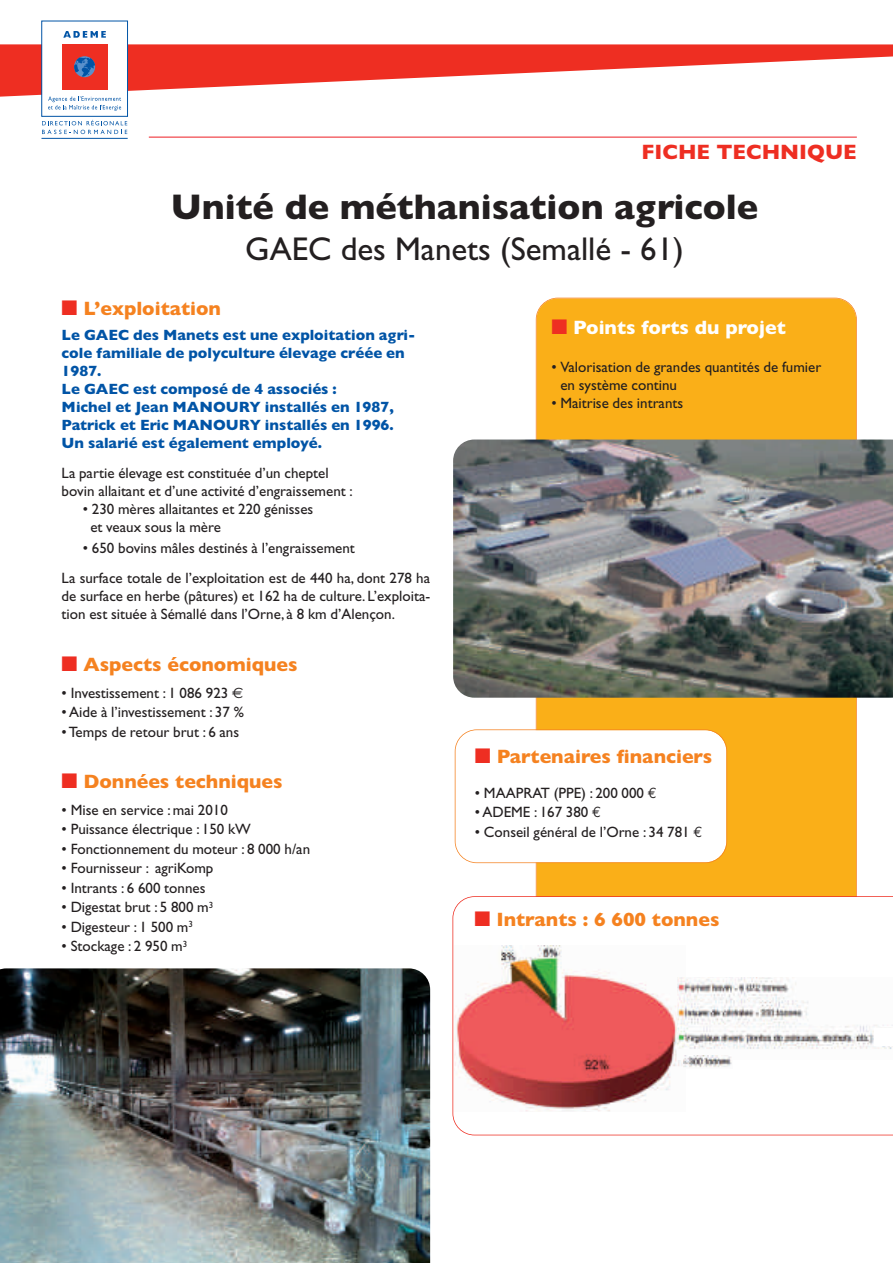
<style>
.page{position:relative;width:893px;height:1263px;background:#fff}
.page>*{position:absolute;margin:0;border:0;box-sizing:border-box;transform-origin:0 0}
.t1{font:700 36px "Gill Sans";color:#231f20}
.t2{font:33px "Gill Sans";color:#231f20}
.t3{font:700 21px "Gill Sans";color:#ee2e22}
.t4{font:700 19.5px "Gill Sans";color:#f58220}
.t5{font:700 19.5px "Gill Sans";color:#fff}
.t6{font:15px/18px "Gill Sans";color:#231f20}
.t7{font:700 15px/18px "Gill Sans";color:#0154a6}
.s1{color:#ee2e22}
.s2{font-family:"Euro Sans"}
.s3{font-family:"Euro Mono"}
</style>
<div class="page">
<div style="left:536px;top:298px;width:320px;height:644px;background:#faaf18;border-radius:21px"></div>
<svg style="left:0;top:44px;width:893px;height:54px;fill:#ee2e22"></svg>
<div style="left:42px;top:21px;width:86px;height:95px;background:#fff"></div>
<div style="left:62px;top:44px;width:45px;height:46px;background:#ee2e22"></div>
<svg style="left:74px;top:56px;width:21px;height:21px"></svg>
<svg style="left:63px;top:31px;width:43px;height:7px"></svg>
<svg style="left:48px;top:96px;width:73px;height:15px"></svg>
<div style="left:42px;top:21px;width:86px;height:96px;border:1px solid #0154a6"></div>
<svg style="left:42px;top:120px;width:85px;height:14px"></svg>
<hr style="left:42px;top:138px;width:86px;height:1px;background:#0154a6">
<hr style="left:149px;top:137px;width:708px;height:1px;background:#ee1d23">
<img style="left:453px;top:439px;width:440px;height:259px">
<svg style="left:452px;top:896px;width:441px;height:239px"></svg>
<img style="left:0;top:968px;width:430px;height:295px">
<div style="left:455px;top:730px;width:271px;height:132px;background:#fff;border-radius:21px"></div>
<div style="left:455px;top:729px;width:272px;height:134px;border:2px solid #f58220;border-radius:22px"></div>
<div style="left:475px;top:903px;width:245px;height:34px;background:#fff"></div>
<img style="left:454px;top:945px;width:232px;height:167px">
<img style="left:677px;top:977px;width:216px;height:83px">
<img style="left:684px;top:1055px;width:48px;height:13px">
<div style="left:874px;top:1029px;width:19px;height:17px;background:#fff"></div>
<h3 class="t3" style="left:641px;top:145px;width:217px">FICHE TECHNIQUE</h3>
<h1 class="t1" style="left:171px;top:194px;width:589px">Unité de méthanisation agricole</h1>
<h2 class="t2" style="left:245px;top:237px;width:440px">GAEC des Manets (Semallé - 61)</h2>
<h3 class="t4" style="left:62px;top:302px;width:161px"><span class="s1">■</span> L’exploitation</h3>
<p class="t7" style="left:62px;top:328px;width:355px">Le GAEC des Manets est une exploitation agri&shy;cole familiale de polyculture élevage créée en 1987.<br>Le GAEC est composé de 4 associés :<br>Michel et Jean MANOURY installés en 1987, Patrick et Eric MANOURY installés en 1996.<br>Un salarié est également employé.</p>
<p class="t6" style="left:62px;top:466px;width:293px">La partie élevage est constituée d’un cheptel bovin allaitant et d’une activité d’engraissement :</p>
<p class="t6" style="left:90px;top:502px;width:224px;text-indent:-7px">• 230 mères allaitantes et 220 génisses et veaux sous la mère</p>
<p class="t6" style="left:62px;top:535px;width:370px;line-height:30px;text-indent:21px">• 650 bovins mâles destinés à l’engraissement<br>La surface totale de l’exploitation est de 440 ha, dont 278 ha</p>
<p class="t6" style="left:62px;top:589px;width:370px">de surface en herbe (pâtures) et 162 ha de culture. L’exploita&shy;tion est située à Sémallé dans l’Orne, à 8 km d’Alençon.</p>
<h3 class="t4" style="left:62px;top:657px;width:237px"><span class="s1">■</span> Aspects économiques</h3>
<p class="t6" style="left:62px;top:685px;width:183px">• Investissement : 1 086 923 <span class="s2">€</span></p>
<p class="t6" style="left:62px;top:705px;width:184px">• Aide à l’investissement : 37 %</p>
<p class="t6" style="left:62px;top:724px;width:179px">• Temps de retour brut : 6 ans</p>
<h3 class="t4" style="left:62px;top:774px;width:222px"><span class="s1">■</span> Données techniques</h3>
<p class="t6" style="left:62px;top:802px;width:168px">• Mise en service : mai 2010</p>
<p class="t6" style="left:62px;top:822px;width:191px">• Puissance électrique : 150 kW</p>
<p class="t6" style="left:62px;top:841px;width:250px">• Fonctionnement du moteur : 8 000 h/an</p>
<p class="t6" style="left:62px;top:861px;width:153px">• Fournisseur : agriKomp</p>
<p class="t6" style="left:62px;top:880px;width:145px">• Intrants : 6 600 tonnes</p>
<p class="t6" style="left:62px;top:900px;width:153px">• Digestat brut : 5 800 m<sup>3</sup></p>
<p class="t6" style="left:62px;top:919px;width:133px">• Digesteur : 1 500 m<sup>3</sup></p>
<p class="t6" style="left:62px;top:939px;width:127px">• Stockage : 2 950 m<sup>3</sup></p>
<h3 class="t5" style="left:551px;top:320px;width:236px"><span class="s1">■</span> Points forts du projet</h3>
<p class="t6" style="left:560px;top:359px;width:262px;text-indent:-9px">• Valorisation de grandes quantités de fumier en système continu</p>
<p class="t6" style="left:551px;top:395px;width:133px">• Maitrise des intrants</p>
<h3 class="t4" style="left:475px;top:750px;width:239px"><span class="s1">■</span> Partenaires financiers</h3>
<p class="t6" style="left:475px;top:785px;width:183px">• MAAPRAT (PPE) : 200 000 <span class="s3">€</span></p>
<p class="t6" style="left:475px;top:805px;width:128px">• ADEME : 167 380 <span class="s3">€</span></p>
<p class="t6" style="left:475px;top:824px;width:229px">• Conseil général de l’Orne : 34 781 <span class="s3">€</span></p>
<h3 class="t4" style="left:475px;top:913px;width:246px"><span class="s1">■</span> Intrants : 6 600 tonnes</h3>
</div>
